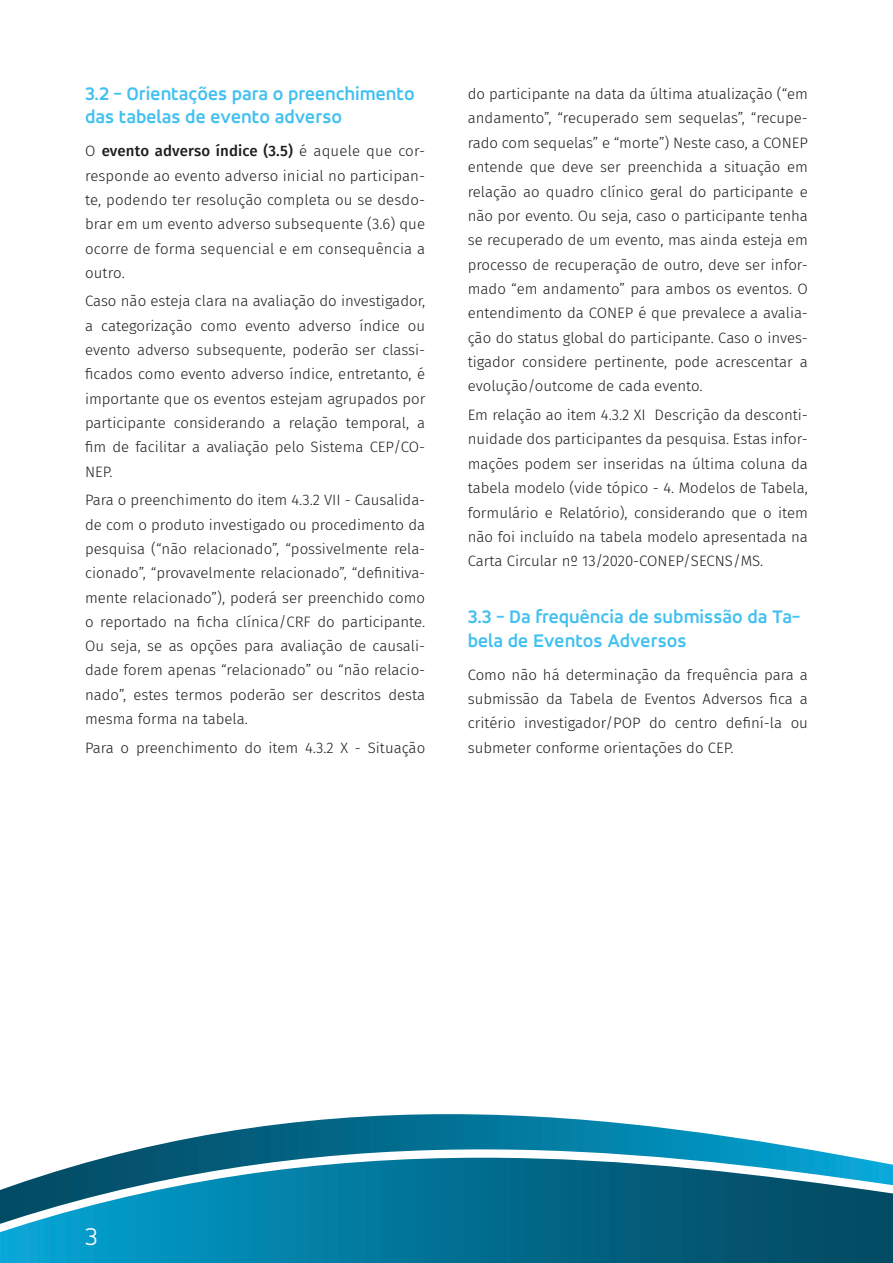
<style>
.page{position:relative;width:893px;height:1263px;background:#fff}
.page>*{position:absolute;margin:0;border:0;box-sizing:border-box;transform-origin:0 0}
.t1{font:300 26.7px "Accord Alternate";color:#fff}
.Capitulo_Sub{font:700 19.5px/23.7px "Accord Alternate";color:#42c0f0}
.Texto{font:300 15px/24.3px "Fira Sans";color:#1d1d1b;text-align:justify}
.s1{font-weight:500}
</style>
<div class="page">
<svg style="left:0;top:1231px;width:893px;height:32px;background:#027396"></svg>
<svg style="left:0;top:1114px;width:893px;height:117px"></svg>
<p class="Capitulo_Sub" style="left:85px;top:81px;width:331px">3.2 - Orientações para o preenchimento das tabelas de evento adverso</p>
<p class="Texto" style="left:85px;top:139px;width:342px">O <span class="s1">evento adverso índice (3.5)</span> é aquele que cor&shy;responde ao evento adverso inicial no participan&shy;te, podendo ter resolução completa ou se desdo&shy;brar em um evento adverso subsequente (3.6) que ocorre de forma sequencial e em consequência a outro.</p>
<p class="Texto" style="left:85px;top:289px;width:342px">Caso não esteja clara na avaliação do investigador, a categorização como evento adverso índice ou evento adverso subsequente, poderão ser classi&shy;ficados como evento adverso índice, entretanto, é importante que os eventos estejam agrupados por participante considerando a relação temporal, a fim de facilitar a avaliação pelo Sistema CEP/CO-NEP.</p>
<p class="Texto" style="left:85px;top:488px;width:342px">Para o preenchimento do item 4.3.2 VII - Causalida&shy;de com o produto investigado ou procedimento da pesquisa (“não relacionado”, “possivelmente rela&shy;cionado”, “provavelmente relacionado”, “definitiva&shy;mente relacionado”), poderá ser preenchido como o reportado na ficha clínica/CRF do participante.<br>Ou seja, se as opções para avaliação de causali&shy;dade forem apenas “relacionado” ou “não relacio&shy;nado”, estes termos poderão ser descritos desta mesma forma na tabela.</p>
<p class="Texto" style="left:85px;top:735px;width:342px">Para o preenchimento do item 4.3.2 X - Situação</p>
<p class="Texto" style="left:468px;top:82px;width:342px">do participante na data da última atualização (“em andamento”, “recuperado sem sequelas”, “recupe&shy;rado com sequelas” e “morte”) Neste caso, a CONEP entende que deve ser preenchida a situação em relação ao quadro clínico geral do participante e não por evento. Ou seja, caso o participante tenha se recuperado de um evento, mas ainda esteja em processo de recuperação de outro, deve ser infor&shy;mado “em andamento” para ambos os eventos. O entendimento da CONEP é que prevalece a avalia&shy;ção do status global do participante. Caso o inves&shy;tigador considere pertinente, pode acrescentar a evolução/outcome de cada evento.</p>
<p class="Texto" style="left:468px;top:403px;width:342px">Em relação ao item 4.3.2 XI Descrição da desconti&shy;nuidade dos participantes da pesquisa. Estas infor&shy;mações podem ser inseridas na última coluna da tabela modelo (vide tópico - 4. Modelos de Tabela, formulário e Relatório), considerando que o item não foi incluído na tabela modelo apresentada na Carta Circular nº 13/2020-CONEP/SECNS/MS.</p>
<p class="Capitulo_Sub" style="left:468px;top:604px;width:334px">3.3 - Da frequência de submissão da Ta&shy;bela de Eventos Adversos</p>
<p class="Texto" style="left:468px;top:662px;width:342px">Como não há determinação da frequência para a submissão da Tabela de Eventos Adversos fica a critério investigador/POP do centro definí-la ou submeter conforme orientações do CEP.</p>
<h1 class="t1" style="left:85px;top:1220px;width:14px">3</h1>
</div>
